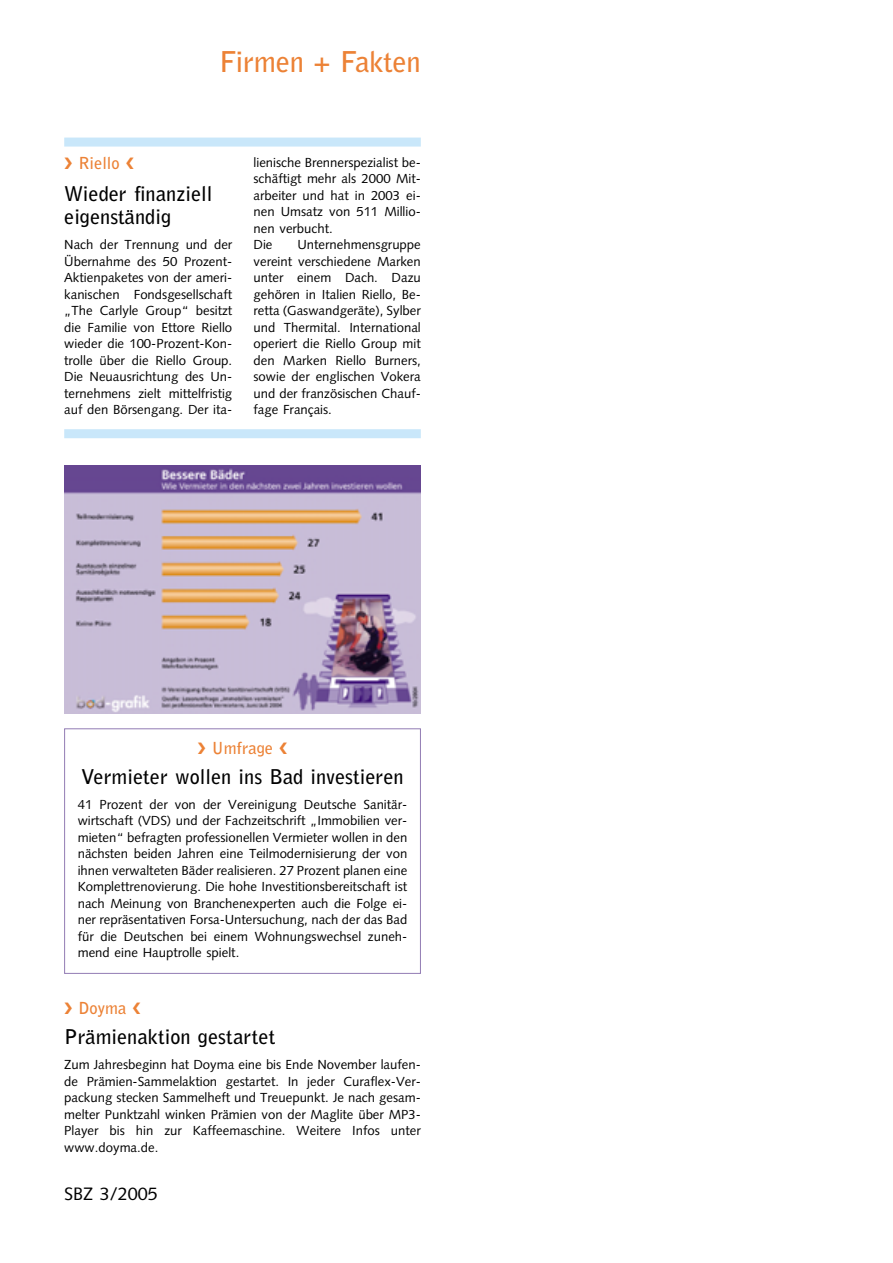
<style>
.page{position:relative;width:893px;height:1263px;background:#fff}
.page>*{position:absolute;margin:0;border:0;box-sizing:border-box;transform-origin:0 0}
.t1{font:700 28.5px "Bell Gothic";letter-spacing:-.01em;color:#ec8236}
.t2{font:700 20.25px/23.2px "Bell Gothic";color:#000}
.t3{font:18px "Syntax";color:#000}
.t4{font:700 16.5px "Bell Gothic";color:#ec8236}
.t5{font:13.2px/16.5px "Syntax";color:#000;text-align:justify}
</style>
<div class="page">
<div style="left:64px;top:138px;width:357px;height:9px;background:#c9e7fa"></div>
<div style="left:64px;top:429px;width:357px;height:9px;background:#c9e7fa"></div>
<img style="left:64px;top:466px;width:357px;height:247px">
<div style="left:64px;top:728px;width:357px;height:246px;border:1px solid #927cb4"></div>
<h1 class="t1" style="left:219px;top:51px;width:203px">Firmen + Fakten</h1>
<p class="t4" style="left:78px;top:157px;width:43px">Riello</p>
<h2 class="t2" style="left:64px;top:184px;width:150px">Wieder finanziell eigenständig</h2>
<p class="t5" style="left:64px;top:238px;width:169px">Nach der Trennung und der Übernahme des 50 Prozent-Aktienpaketes von der ameri&shy;kanischen Fondsgesellschaft „The Carlyle Group“ besitzt die Familie von Ettore Riello wieder die 100-Prozent-Kon&shy;trolle über die Riello Group.<br>Die Neuausrichtung des Un&shy;ternehmens zielt mittelfristig auf den Börsengang. Der ita-</p>
<p class="t5" style="left:253px;top:155px;width:169px;text-align:left">lienische Brennerspezialist be&shy;schäftigt mehr als 2000 Mit&shy;arbeiter und hat in 2003 ei&shy;nen Umsatz von 511 Millio&shy;nen verbucht.<br>Die</p>
<p class="t5" style="left:253px;top:238px;width:169px;text-indent:44px">Unternehmensgruppe vereint verschiedene Marken unter einem Dach. Dazu gehören in Italien Riello, Be&shy;retta (Gaswandgeräte), Sylber und Thermital. International operiert die Riello Group mit den Marken Riello Burners, sowie der englischen Vokera und der französischen Chauf&shy;fage Français.</p>
<p class="t4" style="left:212px;top:742px;width:63px">Umfrage</p>
<h2 class="t2" style="left:81px;top:766px;width:324px">Vermieter wollen ins Bad investieren</h2>
<p class="t5" style="left:78px;top:797px;width:331px">41 Prozent der von der Vereinigung Deutsche Sanitär&shy;wirtschaft (VDS) und der Fachzeitschrift „Immobilien ver&shy;mieten“ befragten professionellen Vermieter wollen in den nächsten beiden Jahren eine Teilmodernisierung der von ihnen verwalteten Bäder realisieren. 27 Prozent planen eine Komplettrenovierung. Die hohe Investitionsbereitschaft ist nach Meinung von Branchenexperten auch die Folge ei&shy;ner repräsentativen Forsa-Untersuchung, nach der das Bad für die Deutschen bei einem Wohnungswechsel zuneh&shy;mend eine Hauptrolle spielt.</p>
<p class="t4" style="left:78px;top:1002px;width:49px">Doyma</p>
<h2 class="t2" style="left:64px;top:1027px;width:213px">Prämienaktion gestartet</h2>
<p class="t5" style="left:64px;top:1058px;width:358px">Zum Jahresbeginn hat Doyma eine bis Ende November laufen&shy;de Prämien-Sammelaktion gestartet. In jeder Curaflex-Ver&shy;packung stecken Sammelheft und Treuepunkt. Je nach gesam&shy;melter Punktzahl winken Prämien von der Maglite über MP3- Player bis hin zur Kaffeemaschine. Weitere Infos unter www.doyma.de.</p>
<h3 class="t3" style="left:64px;top:1186px;width:95px">SBZ 3/2005</h3>
</div>
